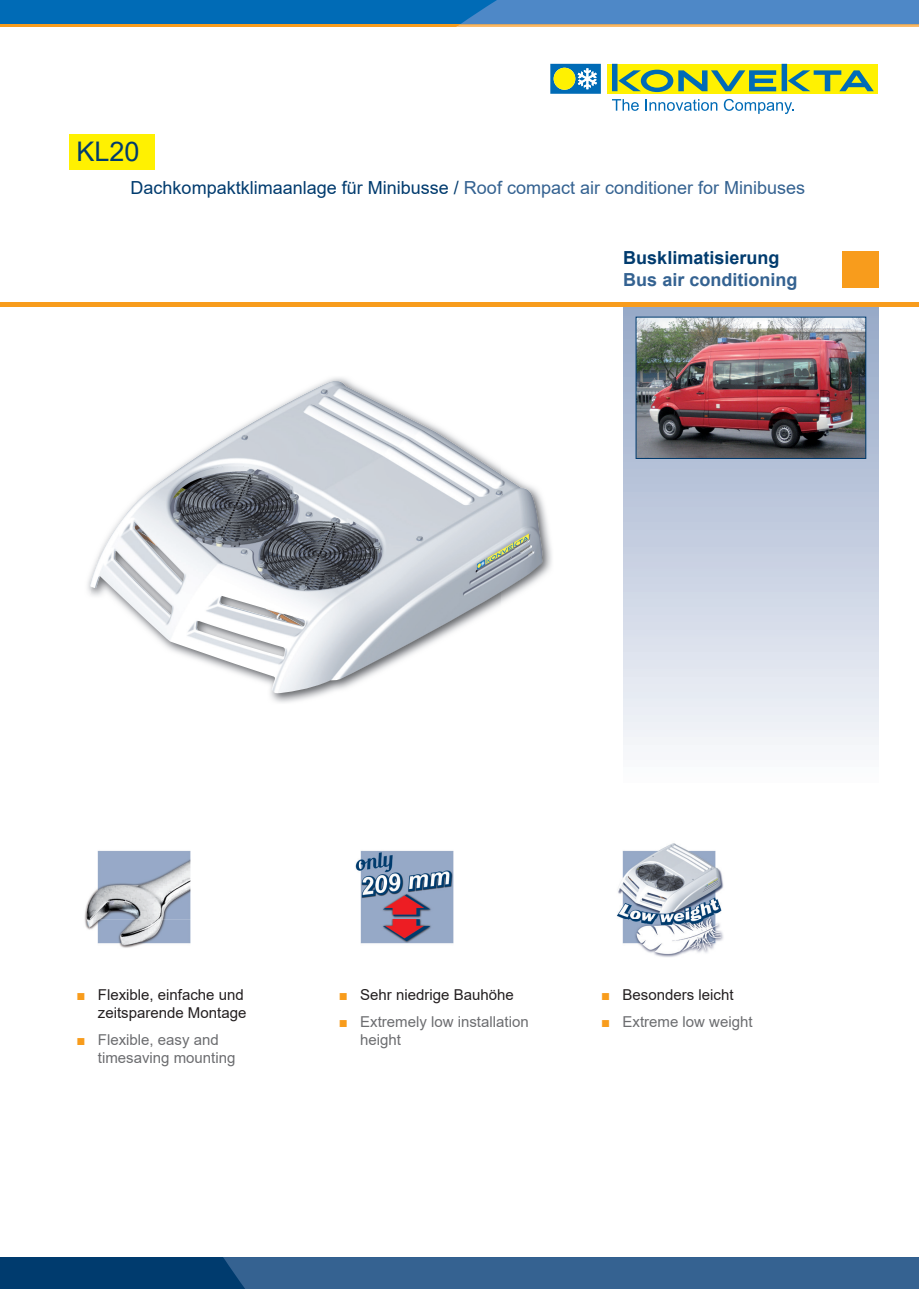
<style>
.page{position:relative;width:919px;height:1289px;background:#fff}
.page>*{position:absolute;margin:0;border:0;box-sizing:border-box;transform-origin:0 0}
.t1{font:27px "Arial";color:#003b6e}
.t2{font:18px "Arial";color:#346291}
.t3{font:700 18px "Arial";color:#346291}
.t4{font:700 18px "Arial";color:#003b6e}
.t5{font:15px/18px "Arial";color:#6c6d70}
.t6{font:15px/18px "Arial";color:#231f20;text-align:right}
.s1{color:#003b6e}
.s2{color:#f89c1c}
</style>
<div class="page">
<div style="left:0;top:0;width:918px;height:24px;background:#006bb6"></div>
<hr style="left:0;top:24px;width:918px;height:3px;background:#f89c1c">
<div style="left:0;top:1256px;width:918px;height:32px;background:#003b6e"></div>
<svg style="left:457px;top:0;width:461px;height:27px;background:#5c8bbb"></svg>
<div style="left:223px;top:1256px;width:695px;height:32px;background:#356291"></div>
<div style="left:607px;top:64px;width:270px;height:30px;background:#fff101"></div>
<svg style="left:612px;top:64px;width:261px;height:28px"></svg>
<svg style="left:612px;top:99px;width:26px;height:12px"></svg>
<svg style="left:645px;top:99px;width:72px;height:12px"></svg>
<svg style="left:723px;top:99px;width:71px;height:15px"></svg>
<svg style="left:550px;top:64px;width:51px;height:30px;background:#66a295"></svg>
<img style="left:270px;top:377px;width:282px;height:326px">
<img style="left:89px;top:381px;width:454px;height:312px">
<div style="left:70px;top:134px;width:85px;height:35px;background:#fff101"></div>
<svg style="left:623px;top:306px;width:255px;height:439px;background:#cbd3e2"></svg>
<hr style="left:0;top:302px;width:918px;height:4px;background:#f89c1c">
<div style="left:842px;top:251px;width:36px;height:36px;background:#f89c1c"></div>
<img style="left:637px;top:319px;width:226px;height:137px">
<img style="left:617px;top:843px;width:107px;height:114px">
<img style="left:355px;top:850px;width:99px;height:94px">
<img style="left:84px;top:919px;width:4px;height:10px">
<img style="left:84px;top:850px;width:107px;height:69px">
<img style="left:88px;top:919px;width:103px;height:29px">
<h1 class="t1" style="left:77px;top:132px;width:65px">KL20</h1>
<p class="t2" style="left:131px;top:175px;width:676px"><span class="s1">Dachkompaktklimaanlage für Minibusse /</span> Roof compact air conditioner for Minibuses</p>
<p class="t4" style="left:623px;top:245px;width:158px">Busklimatisierung</p>
<p class="t3" style="left:623px;top:267px;width:176px">Bus air conditioning</p>
<p class="t6" style="left:77px;top:985px;width:171px"><span class="s2">■</span> Flexible, einfache und zeitsparende Montage</p>
<p class="t5" style="left:98px;top:1030px;width:139px;text-indent:-21px"><span class="s2">■</span> Flexible, easy and timesaving mounting</p>
<p class="t6" style="left:339px;top:985px;width:176px"><span class="s2">■</span> Sehr niedrige Bauhöhe</p>
<p class="t5" style="left:360px;top:1012px;width:170px;text-indent:-21px"><span class="s2">■</span> Extremely low installation height</p>
<p class="t6" style="left:601px;top:985px;width:134px"><span class="s2">■</span> Besonders leicht</p>
<p class="t5" style="left:601px;top:1012px;width:153px"><span class="s2">■</span> Extreme low weight</p>
</div>
